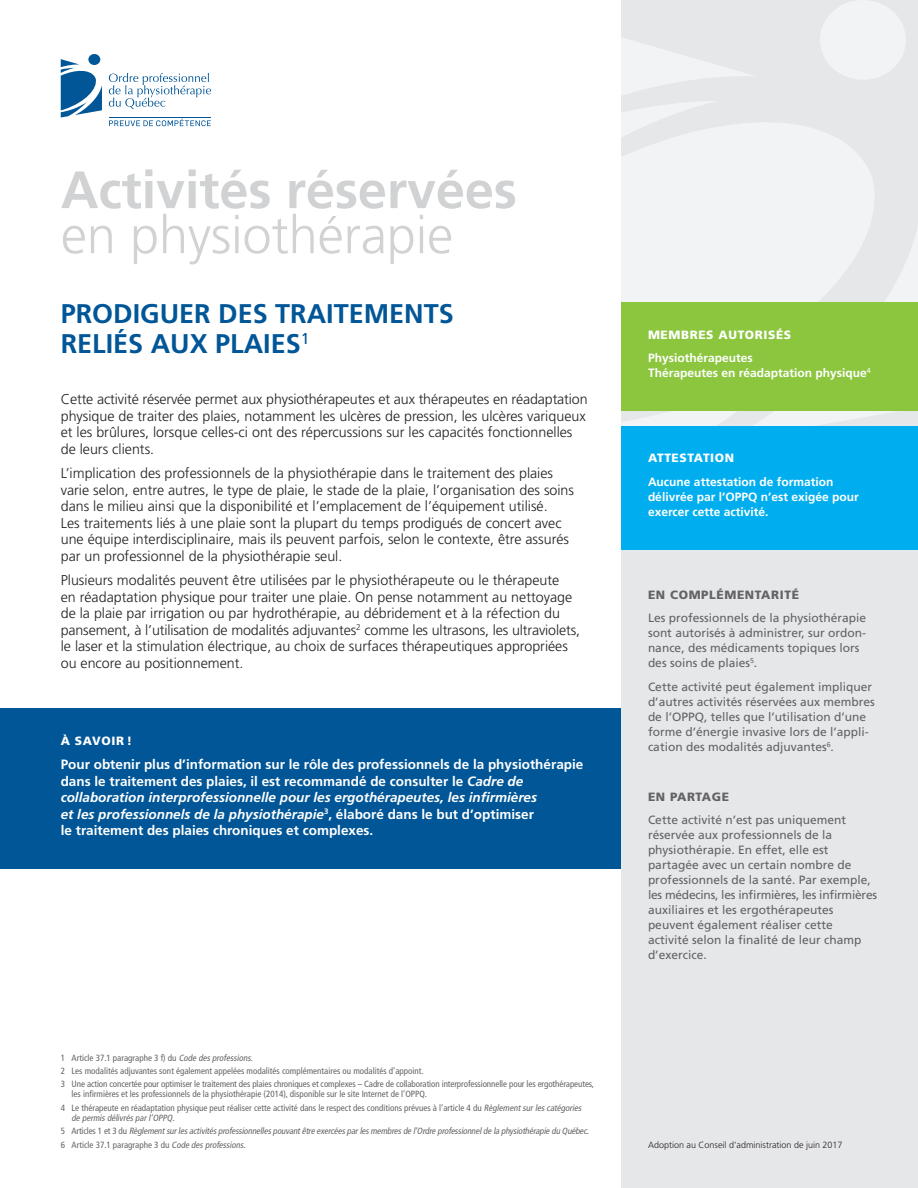
<style>
.page{position:relative;width:918px;height:1188px;background:#fff}
.page>*{position:absolute;margin:0;border:0;box-sizing:border-box;transform-origin:0 0}
.t1{font:700 52.5px "Frutiger";letter-spacing:-.005em;color:#d1d2d4}
.t2{font:300 52.5px "Frutiger";letter-spacing:-.005em;color:#d1d2d4}
.t3{font:700 27px/30px "Frutiger";color:#015698}
.t4{font:300 14.25px/16.5px "Frutiger";color:#231f20}
.t5{font:700 13.5px/16.5px "Frutiger";color:#fff}
.t6{font:12px/15px "Frutiger";color:#636366}
.t7{font:700 12px/15px "Frutiger";color:#fff}
.t8{font:900 12px "Frutiger";letter-spacing:.05em;color:#fff}
.t9{font:900 12px "Frutiger";letter-spacing:.05em;color:#636366}
.t10{font:condensed 9px/13.2px "Frutiger";color:#636366}
.t11{font:italic condensed 9px/13.2px "Frutiger";color:#636366}
.t12{font:300 9px "Frutiger";color:#231f20}
.s1{font-style:italic}
.s2{font-style:normal}
</style>
<div class="page">
<div style="left:621px;top:0;width:297px;height:1188px;background:#e6e7e9"></div>
<div style="left:820px;top:0;width:86px;height:80px;background:#f2f3f4;border-radius:50%"></div>
<svg style="left:621px;top:229px;width:297px;height:197px"></svg>
<svg style="left:621px;top:38px;width:131px;height:71px"></svg>
<svg style="left:621px;top:109px;width:270px;height:194px;fill:#f2f3f4"></svg>
<div style="left:621px;top:303px;width:297px;height:108px;background:#8bc63e"></div>
<div style="left:621px;top:426px;width:297px;height:123px;background:#00aeef"></div>
<div style="left:0;top:708px;width:621px;height:161px;background:#015698"></div>
<svg style="left:109px;top:119px;width:102px;height:7px"></svg>
<div style="left:88px;top:54px;width:12px;height:11px;background:#015698;border-radius:50%"></div>
<hr style="left:109px;top:117px;width:102px;height:1px;background:#015698">
<svg style="left:109px;top:73px;width:102px;height:36px"></svg>
<svg style="left:61px;top:59px;width:41px;height:59px"></svg>
<h1 class="t1" style="left:61px;top:159px;width:458px">Activités réservées</h1>
<h1 class="t2" style="left:61px;top:205px;width:394px">en physiothérapie</h1>
<h2 class="t3" style="left:61px;top:299px;width:395px">PRODIGUER DES TRAITEMENTS<br>RELIÉS AUX PLAIES<sup>1</sup></h2>
<p class="t4" style="left:61px;top:391px;width:528px">Cette activité réservée permet aux physiothérapeutes et aux thérapeutes en réadaptation physique de traiter des plaies, notamment les ulcères de pression, les ulcères variqueux et les brûlures, lorsque celles-ci ont des répercussions sur les capacités fonctionnelles de leurs clients.</p>
<p class="t4" style="left:61px;top:465px;width:515px">L’implication des professionnels de la physiothérapie dans le traitement des plaies varie selon, entre autres, le type de plaie, le stade de la plaie, l’organisation des soins dans le milieu ainsi que la disponibilité et l’emplacement de l’équipement utilisé.<br>Les traitements liés à une plaie sont la plupart du temps prodigués de concert avec une équipe interdisciplinaire, mais ils peuvent parfois, selon le contexte, être assurés par un professionnel de la physiothérapie seul.</p>
<p class="t4" style="left:61px;top:572px;width:521px">Plusieurs modalités peuvent être utilisées par le physiothérapeute ou le thérapeute<br>en réadaptation physique pour traiter une plaie. On pense notamment au nettoyage de la plaie par irrigation ou par hydrothérapie, au débridement et à la réfection du pansement, à l’utilisation de modalités adjuvantes<sup>2</sup> comme les ultrasons, les ultraviolets, le laser et la stimulation électrique, au choix de surfaces thérapeutiques appropriées ou encore au positionnement.</p>
<p class="t8" style="left:61px;top:733px;width:73px">À SAVOIR !</p>
<p class="t5" style="left:61px;top:756px;width:524px">Pour obtenir plus d’information sur le rôle des professionnels de la physiothérapie dans le traitement des plaies, il est recommandé de consulter le <span class="s1">Cadre de collaboration interprofessionnelle pour les ergothérapeutes, les infirmières<br>et les professionnels de la physiothérapie</span><sup>3</sup>, élaboré dans le but d’optimiser<br>le traitement des plaies chroniques et complexes.</p>
<p class="t10" style="left:61px;top:1051px;width:535px">1 Article 37.1 paragraphe 3 f) du <span class="s1">Code desprofessions</span>.<br>2 Les modalités adjuvantes sont également appelées modalités complémentaires ou modalités d’appoint.<br>3 Une action concertée pour optimiser le traitement des plaies chroniques et complexes – Cadre de collaboration interprofessionnelle pour les ergothérapeutes,</p>
<p class="t10" style="left:61px;top:1088px;width:524px;text-indent:11px">les infirmières et les professionnels de la physiothérapie (2014), disponible sur le site Internet de l’OPPQ.<br>4 Le thérapeute en réadaptation physique peut réaliser cette activité dans le respect des conditions prévues à l’article 4 du <span class="s1">Règlementsurlescatégories</span></p>
<p class="t11" style="left:61px;top:1111px;width:530px;text-indent:11px">de permisdélivrésparl’OPPQ<span class="s2">.<br>5 A r t i c l e s 1 e t 3 d u</span> Règlementsurlesactivitésprofessionnellespouvantêtre exercéesparlesmembresde l’Ordre professionnelde la physiothérapie du Québec<span class="s2">.<br>6 Article 37.1 paragraphe 3 du</span> Code desprofessions<span class="s2">.</span></p>
<p class="t8" style="left:648px;top:328px;width:145px">MEMBRES AUTORISÉS</p>
<p class="t7" style="left:648px;top:351px;width:224px">Physiothérapeutes<br>Thérapeutes en réadaptation physique<sup>4</sup></p>
<p class="t8" style="left:648px;top:451px;width:88px">ATTESTATION</p>
<p class="t7" style="left:648px;top:474px;width:212px">Aucune attestation de formation délivrée par l’OPPQ n’est exigée pour exercer cette activité.</p>
<p class="t9" style="left:648px;top:588px;width:153px">EN COMPLÉMENTARITÉ</p>
<p class="t6" style="left:648px;top:611px;width:220px">Les professionnels de la physiothérapie sont autorisés à administrer, sur ordon&shy;nance, des médicaments topiques lors des soins de plaies<sup>5</sup>.</p>
<p class="t6" style="left:648px;top:679px;width:228px">Cette activité peut également impliquer d’autres activités réservées aux membres de l’OPPQ, telles que l’utilisation d’une forme d’énergie invasive lors de l’appli&shy;cation des modalités adjuvantes<sup>6</sup>.</p>
<p class="t9" style="left:648px;top:789px;width:83px">EN PARTAGE</p>
<p class="t6" style="left:648px;top:812px;width:231px">Cette activité n’est pas uniquement réservée aux professionnels de la physiothérapie. En effet, elle est partagée avec un certain nombre de professionnels de la santé. Par exemple, les médecins, les infirmières, les infirmières auxiliaires et les ergothérapeutes peuvent également réaliser cette<br>activité selon la finalité de leur champ d’exercice.</p>
<p class="t12" style="left:648px;top:1139px;width:196px">Adoption au Conseil d’administration de juin 2017</p>
</div>
